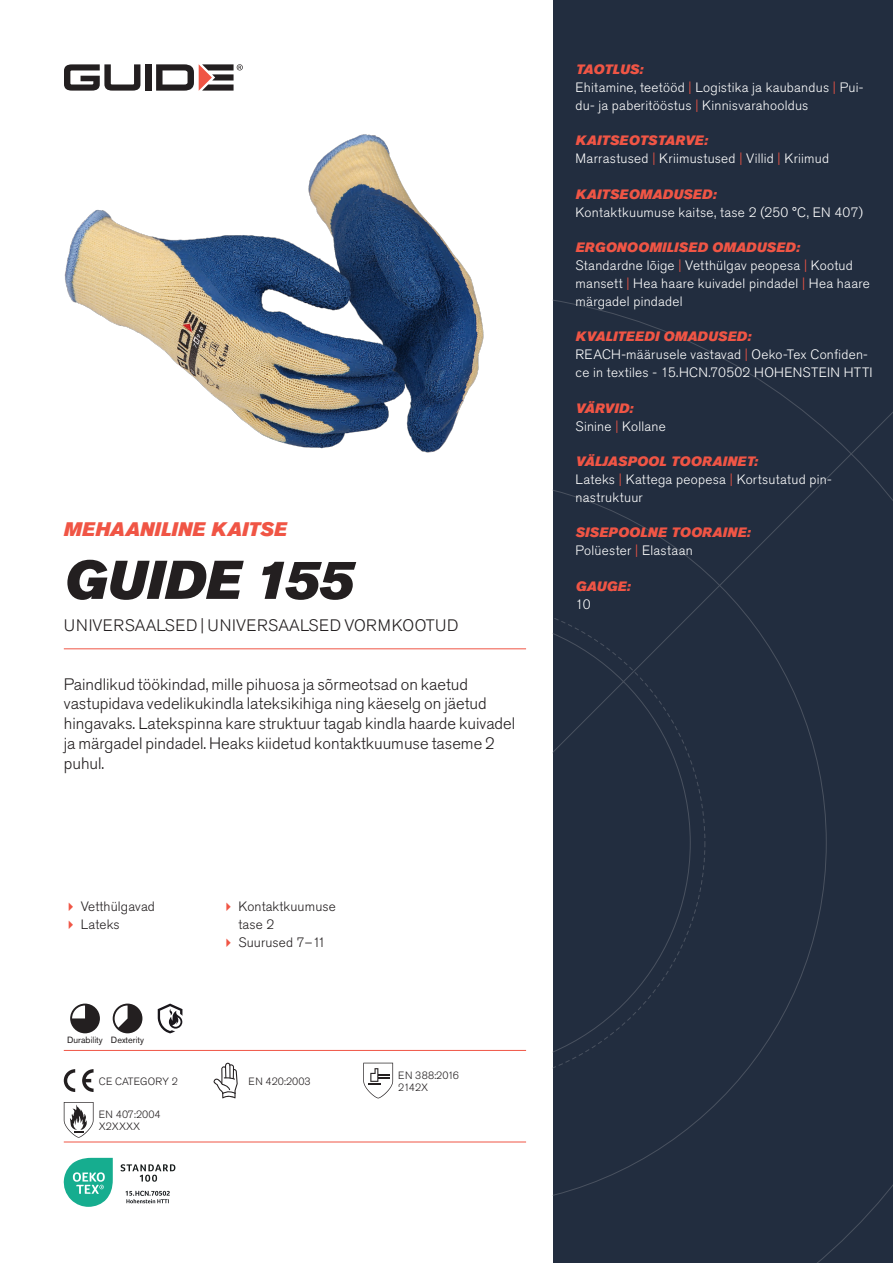
<style>
.page{position:relative;width:893px;height:1263px;background:#fff}
.page>*{position:absolute;margin:0;border:0;box-sizing:border-box;transform-origin:0 0}
.Rubrik{font:italic 54px "Akzidenz Grotesk Pro Super";color:#231f20}
.Överrubrik{font:italic 19.5px "Akzidenz Grotesk Pro Super";letter-spacing:.01em;color:#f05545}
.Ingress{font:300 16.5px/19.8px "Akzidenz Grotesk Pro";color:#231f20}
.Product_-_AltSegment{font:300 16.5px "Akzidenz Grotesk Pro";letter-spacing:.03em;color:#231f20}
.Produkt_-_Brödtext{font:300 13.5px/18px "Akzidenz Grotesk Pro";letter-spacing:.02em;color:#fff}
.Produkt_-_Namn{font:italic 13.5px "Akzidenz Grotesk Pro Super";letter-spacing:.015em;color:#f05545}
.t1{font:300 13.5px/18px "Akzidenz Grotesk Pro";letter-spacing:.01em;color:#231f20}
.Produkt_-_Namn-2{font:italic 13.5px "Akzidenz Grotesk Pro Super";letter-spacing:-.015em;color:#f05545}
.t2{font:300 10.5px "Akzidenz Grotesk Pro";color:#231f20}
.Produkt_-_Egenskaper{font:9px "Akzidenz Grotesk Pro";color:#231f20}
.s1{color:#f05545}
</style>
<div class="page">
<div style="left:145px;top:64px;width:7px;height:27px;background:#231f20"></div>
<svg style="left:156px;top:64px;width:87px;height:27px"></svg>
<svg style="left:64px;top:64px;width:76px;height:27px"></svg>
<div style="left:553px;top:0;width:340px;height:1263px;background:#222d3f"></div>
<svg style="left:553px;top:300px;width:340px;height:963px"></svg>
<hr style="left:64px;top:1050px;width:462px;height:1px;background:#f05545">
<hr style="left:64px;top:1142px;width:462px;height:1px;background:#f05545">
<svg style="left:70px;top:1003px;width:30px;height:30px"></svg>
<svg style="left:113px;top:1003px;width:29px;height:30px"></svg>
<svg style="left:158px;top:1003px;width:24px;height:30px"></svg>
<svg style="left:64px;top:1069px;width:11px;height:23px"></svg>
<svg style="left:82px;top:1069px;width:12px;height:23px"></svg>
<svg style="left:214px;top:1063px;width:24px;height:35px"></svg>
<svg style="left:363px;top:1063px;width:30px;height:35px"></svg>
<svg style="left:64px;top:1102px;width:30px;height:36px"></svg>
<svg style="left:64px;top:1158px;width:49px;height:49px"></svg>
<svg style="left:121px;top:1164px;width:54px;height:18px"></svg>
<svg style="left:126px;top:1191px;width:44px;height:12px"></svg>
<img style="left:64px;top:134px;width:420px;height:319px">
<hr style="left:64px;top:648px;width:462px;height:1px;background:#f05545">
<p class="Överrubrik" style="left:64px;top:517px;width:225px">MEHAANILINE KAITSE</p>
<p class="Rubrik" style="left:64px;top:545px;width:291px">GUIDE 155</p>
<p class="Product_-_AltSegment" style="left:64px;top:615px;width:396px">UNIVERSAALSED | UNIVERSAALSED VORMKOOTUD</p>
<p class="Ingress" style="left:64px;top:674px;width:453px">Paindlikud töökindad, mille pihuosa ja sõrmeotsad on kaetud vastupidava vedelikukindla lateksikihiga ning käeselg on jäetud hingavaks. Latekspinna kare struktuur tagab kindla haarde kuivadel ja märgadel pindadel. Heaks kiidetud kontaktkuumuse taseme 2 puhul.</p>
<p class="t1" style="left:81px;top:897px;width:76px">Vetthülgavad</p>
<p class="t1" style="left:81px;top:915px;width:40px">Lateks</p>
<p class="t1" style="left:238px;top:897px;width:99px">Kontaktkuumuse tase 2</p>
<p class="t1" style="left:238px;top:933px;width:89px">Suurused 7–11</p>
<p class="Produkt_-_Egenskaper" style="left:67px;top:1034px;width:37px">Durability</p>
<p class="Produkt_-_Egenskaper" style="left:111px;top:1034px;width:35px">Dexterity</p>
<p class="t2" style="left:99px;top:1074px;width:81px">CE CATEGORY 2</p>
<p class="t2" style="left:248px;top:1074px;width:64px">EN 420:2003</p>
<p class="t2" style="left:99px;top:1107px;width:63px">EN 407:2004</p>
<p class="t2" style="left:99px;top:1119px;width:43px">X2XXXX</p>
<p class="t2" style="left:398px;top:1068px;width:62px">EN 388:2016</p>
<p class="t2" style="left:398px;top:1080px;width:32px">2142X</p>
<p class="Produkt_-_Namn-2" style="left:576px;top:60px;width:69px">TAOTLUS:</p>
<p class="Produkt_-_Brödtext" style="left:576px;top:78px;width:289px">Ehitamine, teetööd <span class="s1">|</span> Logistika ja kaubandus <span class="s1">|</span> Pui&shy;du- ja paberitööstus <span class="s1">|</span> Kinnisvarahooldus</p>
<p class="Produkt_-_Namn" style="left:576px;top:132px;width:134px">KAITSEOTSTARVE:</p>
<p class="Produkt_-_Brödtext" style="left:576px;top:150px;width:255px">Marrastused <span class="s1">|</span> Kriimustused <span class="s1">|</span> Villid <span class="s1">|</span> Kriimud</p>
<p class="Produkt_-_Namn" style="left:576px;top:185px;width:142px">KAITSEOMADUSED:</p>
<p class="Produkt_-_Brödtext" style="left:576px;top:203px;width:289px">Kontaktkuumuse kaitse, tase 2 (250 °C, EN 407)</p>
<p class="Produkt_-_Namn" style="left:576px;top:238px;width:226px">ERGONOOMILISED OMADUSED:</p>
<p class="Produkt_-_Brödtext" style="left:576px;top:256px;width:296px">Standardne lõige <span class="s1">|</span> Vetthülgav peopesa <span class="s1">|</span> Kootud mansett <span class="s1">|</span> Hea haare kuivadel pindadel <span class="s1">|</span> Hea haare märgadel pindadel</p>
<p class="Produkt_-_Namn" style="left:576px;top:328px;width:177px">KVALITEEDI OMADUSED:</p>
<p class="Produkt_-_Brödtext" style="left:576px;top:346px;width:299px">REACH-määrusele vastavad <span class="s1">|</span> Oeko-Tex Confiden&shy;ce in textiles - 15.HCN.70502 HOHENSTEIN HTTI</p>
<p class="Produkt_-_Namn" style="left:576px;top:399px;width:59px">VÄRVID:</p>
<p class="Produkt_-_Brödtext" style="left:576px;top:417px;width:92px">Sinine <span class="s1">|</span> Kollane</p>
<p class="Produkt_-_Namn" style="left:576px;top:452px;width:184px">VÄLJASPOOL TOORAINET:</p>
<p class="Produkt_-_Brödtext" style="left:576px;top:470px;width:258px">Lateks <span class="s1">|</span> Kattega peopesa <span class="s1">|</span> Kortsutatud pin&shy;nastruktuur</p>
<p class="Produkt_-_Namn" style="left:576px;top:524px;width:176px">SISEPOOLNE TOORAINE:</p>
<p class="Produkt_-_Brödtext" style="left:576px;top:542px;width:119px">Polüester <span class="s1">|</span> Elastaan</p>
<p class="Produkt_-_Namn" style="left:576px;top:577px;width:56px">GAUGE:</p>
<p class="Produkt_-_Brödtext" style="left:576px;top:595px;width:17px">10</p>
</div>
